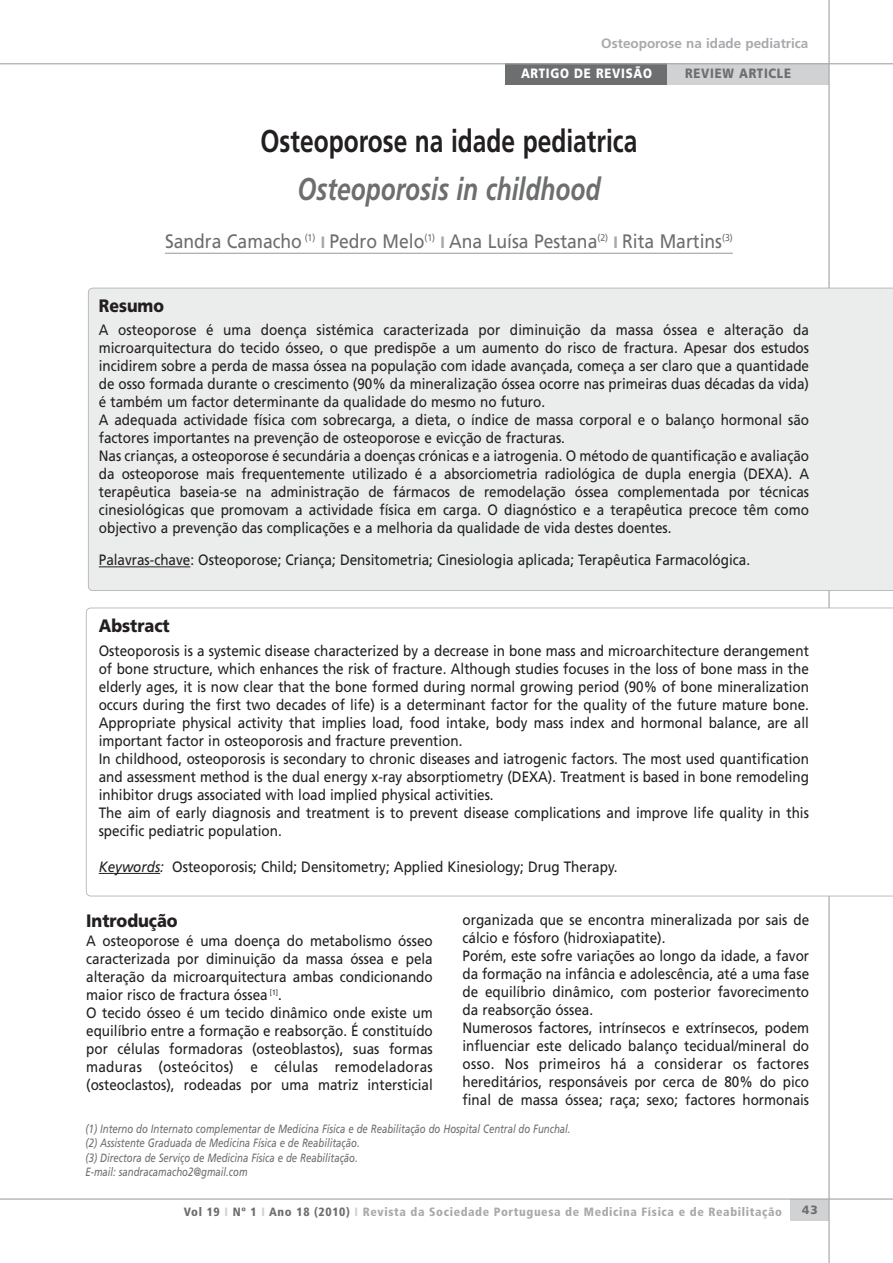
<style>
.page{position:relative;width:893px;height:1263px;background:#fff}
.page>*{position:absolute;margin:0;border:0;box-sizing:border-box;transform-origin:0 0}
.t1{font:700 31.5px "Frutiger";color:#231f20;scale:.78 1}
.t2{font:italic 700 31.5px "Frutiger";color:#6c6e70;scale:.78 1}
.t3{font:19.5px "Frutiger";color:#6c6e70;scale:.9 1}
.t4{font:900 18px "Frutiger";color:#231f20;scale:.9 1}
.t5{font:900 18px "Frutiger";color:#231f20;scale:.88 1}
.t6{font:15px/18px "Frutiger";color:#231f20;scale:.9 1}
.t7{font:700 13.5px "Frutiger";color:#a7a9ac}
.t8{font:900 13.5px "Frutiger";letter-spacing:.06em;color:#fff;scale:.85 1}
.t9{font:900 13.5px "Frutiger";letter-spacing:.06em;color:#6c6e70;scale:.85 1}
.t10{font:italic 12px/14.4px "Frutiger";color:#6c6e70;scale:.8 1}
.t11{font:900 condensed 12px "Frutiger";letter-spacing:.05em;color:#a7a9ac}
.t12{font:900 12px "Frutiger";color:#6c6e70}
.s1{font-weight:900;font-stretch:condensed;font-size:16.5px;color:#a7a9ac}
.s2{font-style:italic}
.s3{color:#6c6e70}
.s4{color:#d1d2d4}
</style>
<div class="page">
<div style="left:667px;top:64px;width:162px;height:21px;background:#d1d2d4"></div>
<div style="left:505px;top:64px;width:162px;height:21px;background:#6c6e70"></div>
<div style="left:791px;top:1199px;width:38px;height:21px;background:#d1d2d4"></div>
<hr style="left:828px;top:0;width:2px;height:1263px;background:#a7a9ac">
<hr style="left:0;top:1198px;width:893px;height:2px;background:#a7a9ac">
<hr style="left:0;top:63px;width:893px;height:1px;background:#a7a9ac">
<div style="left:88px;top:288px;width:805px;height:303px;background:#ebecec"></div>
<hr style="left:99px;top:566px;width:91px;height:1px;background:#231f20">
<hr style="left:165px;top:253px;width:568px;height:1px;background:#a7a9ac">
<svg style="left:86px;top:608px;width:807px;height:288px"></svg>
<hr style="left:99px;top:873px;width:61px;height:1px;background:#231f20">
<p class="t7" style="left:601px;top:38px;width:209px">Osteoporose na idade pediatrica</p>
<p class="t8" style="left:521px;top:68px;width:156px">ARTIGO DE REVISÃO</p>
<p class="t9" style="left:685px;top:68px;width:126px">REVIEW ARTICLE</p>
<h1 class="t1" style="left:260px;top:129px;width:485px">Osteoporose na idade pediatrica</h1>
<h1 class="t2" style="left:297px;top:177px;width:390px">Osteoporosis in childhood</h1>
<h2 class="t3" style="left:165px;top:234px;width:632px">Sandra Camacho <sup>(1)</sup> <span class="s1">I</span> Pedro Melo<sup>(1)</sup> <span class="s1">I</span> Ana Luísa Pestana<sup>(2)</sup> <span class="s1">I</span> Rita Martins<sup>(3)</sup></h2>
<p class="t5" style="left:99px;top:299px;width:76px">Resumo</p>
<p class="t6" style="left:99px;top:322px;width:791px">A osteoporose é uma doença sistémica caracterizada por diminuição da massa óssea e alteração da microarquitectura do tecido ósseo, o que predispõe a um aumento do risco de fractura. Apesar dos estudos incidirem sobre a perda de massa óssea na população com idade avançada, começa a ser claro que a quantidade de osso formada durante o crescimento (90% da mineralização óssea ocorre nas primeiras duas décadas da vida) é também um factor determinante da qualidade do mesmo no futuro.<br>A adequada actividade física com sobrecarga, a dieta, o índice de massa corporal e o balanço hormonal são factores importantes na prevenção de osteoporose e evicção de fracturas.<br>Nas crianças, a osteoporose é secundária a doenças crónicas e a iatrogenia. O método de quantificação e avaliação da osteoporose mais frequentemente utilizado é a absorciometria radiológica de dupla energia (DEXA). A terapêutica baseia-se na administração de fármacos de remodelação óssea complementada por técnicas cinesiológicas que promovam a actividade física em carga. O diagnóstico e a terapêutica precoce têm como objectivo a prevenção das complicações e a melhoria da qualidade de vida destes doentes.</p>
<p class="t6" style="left:99px;top:552px;width:725px">Palavras-chave: Osteoporose; Criança; Densitometria; Cinesiologia aplicada; Terapêutica Farmacológica.</p>
<p class="t4" style="left:99px;top:618px;width:80px">Abstract</p>
<p class="t6" style="left:99px;top:643px;width:791px">Osteoporosis is a systemic disease characterized by a decrease in bone mass and microarchitecture derangement of bone structure, which enhances the risk of fracture. Although studies focuses in the loss of bone mass in the elderly ages, it is now clear that the bone formed during normal growing period (90% of bone mineralization occurs during the first two decades of life) is a determinant factor for the quality of the future mature bone.<br>Appropriate physical activity that implies load, food intake, body mass index and hormonal balance, are all important factor in osteoporosis and fracture prevention.<br>In childhood, osteoporosis is secondary to chronic diseases and iatrogenic factors. The most used quantification and assessment method is the dual energy x-ray absorptiometry (DEXA). Treatment is based in bone remodeling inhibitor drugs associated with load implied physical activities.<br>The aim of early diagnosis and treatment is to prevent disease complications and improve life quality in this specific pediatric population.</p>
<p class="t6" style="left:99px;top:859px;width:578px"><span class="s2">Keywords:</span> Osteoporosis; Child; Densitometry; Applied Kinesiology; Drug Therapy.</p>
<p class="t4" style="left:86px;top:913px;width:103px">Introdução</p>
<p class="t6" style="left:86px;top:933px;width:387px">A osteoporose é uma doença do metabolismo ósseo caracterizada por diminuição da massa óssea e pela alteração da microarquitectura ambas condicionando maior risco de fractura óssea <sup>[1]</sup>.<br>O tecido ósseo é um tecido dinâmico onde existe um equilíbrio entre a formação e reabsorção. É constituído por células formadoras (osteoblastos), suas formas maduras (osteócitos) e células remodeladoras (osteoclastos), rodeadas por uma matriz intersticial</p>
<p class="t6" style="left:462px;top:912px;width:387px">organizada que se encontra mineralizada por sais de cálcio e fósforo (hidroxiapatite).<br>Porém, este sofre variações ao longo da idade, a favor da formação na infância e adolescência, até a uma fase de equilíbrio dinâmico, com posterior favorecimento da reabsorção óssea.<br>Numerosos factores, intrínsecos e extrínsecos, podem influenciar este delicado balanço tecidual/mineral do osso. Nos primeiros há a considerar os factores hereditários, responsáveis por cerca de 80% do pico final de massa óssea; raça; sexo; factores hormonais</p>
<p class="t10" style="left:85px;top:1123px;width:608px">(1) Interno do Internato complementar de Medicina Física e de Reabilitação do Hospital Central do Funchal. (2) Assistente Graduada de Medicina Física e de Reabilitação.<br>(3) Directora de Serviço de Medicina Física e de Reabilitação.<br>E-mail: sandracamacho2@gmail.com</p>
<p class="t11" style="left:184px;top:1207px;width:599px"><span class="s3">Vol 19</span> <span class="s4">I</span> <span class="s3">Nº 1</span> <span class="s4">I</span> <span class="s3">Ano 18 (2010)</span> <span class="s4">I</span> Revista da Sociedade Portuguesa de Medicina Física e de Reabilitação</p>
<p class="t12" style="left:802px;top:1205px;width:17px">43</p>
</div>
